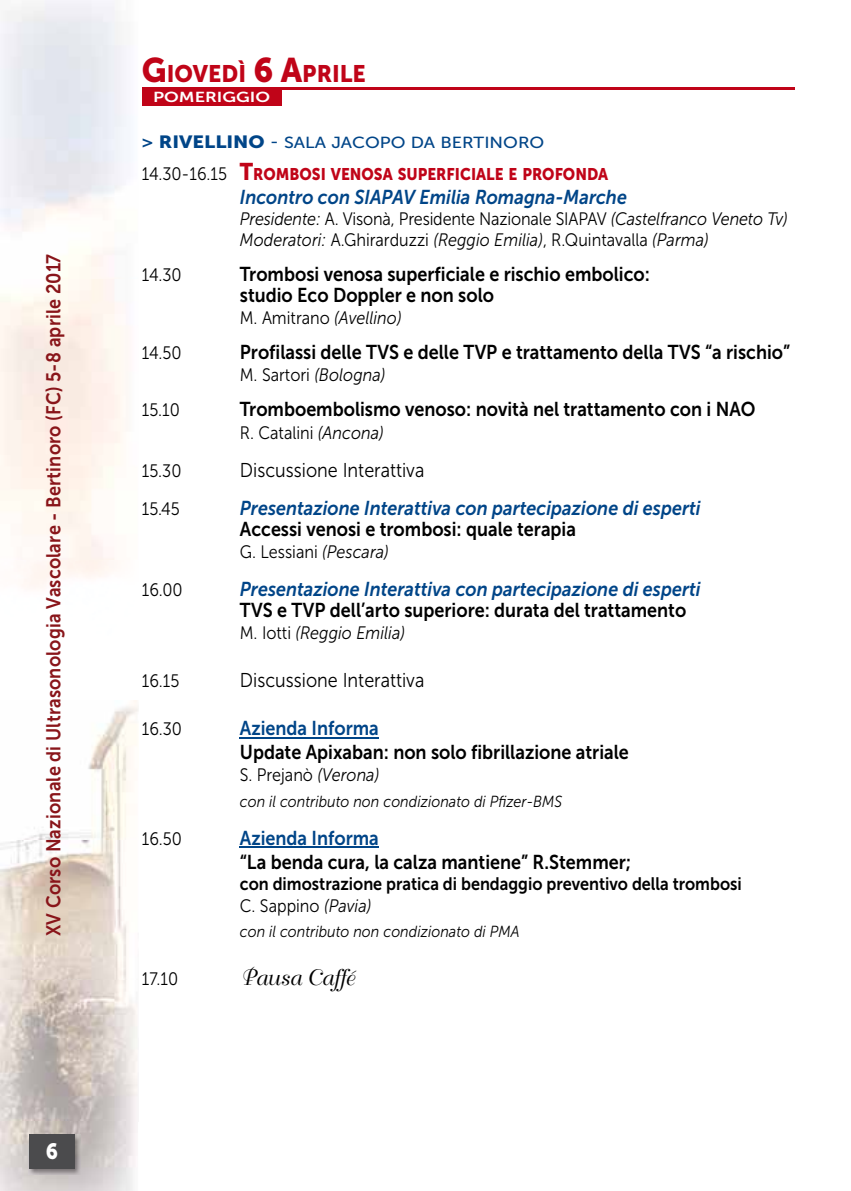
<style>
.page{position:relative;width:851px;height:1191px;background:#fff}
.page>*{position:absolute;margin:0;border:0;box-sizing:border-box;transform-origin:0 0}
.t1{font:23.8px "Museo Sans 900";color:#c00418;scale:.95 1}
.t2{font:22px "Bellevue";color:#000}
.t3{font:22px "Museo Sans 900";color:#fff;scale:.9 1}
.t4{font:20px/21px "Museo Sans 700";color:#000;scale:.9 1}
.t5{font:italic 20px "Museo Sans 700";color:#004588;scale:.9 1}
.t6{font:20px "Museo Sans 700";letter-spacing:.01em;color:#89151a;scale:.9 1}
.t7{font:20px "Museo Sans 300";color:#000;scale:.9 1}
.t8{font:20px "Museo Sans 700";color:#004588;scale:.9 1}
.t9{font:18px "Museo Sans 300";color:#000;scale:.9 1}
.t10{font:italic 18px/21px "Museo Sans 300";color:#000;scale:.9 1}
.t11{font:18px "Museo Sans 700";color:#000;scale:.9 1}
.t12{font:16.8px "Museo Sans 900";color:#c00418;scale:.9 1}
.t13{font:italic 16px "Museo Sans 300";color:#000;scale:.9 1}
.t14{font:16px "Museo Sans 500";color:#004588;scale:1.12 1}
.t15{font:14.4px "Museo Sans 700";color:#fff;scale:1.25 1}
.s1{font-size:34px}
.s2{font-family:"Museo Sans 700";font-size:17.6px}
.s3{font-family:"Museo Sans 900";font-size:17.6px}
.s4{font-family:"Museo Sans 300";font-size:18px;color:#000}
.s5{font-size:24px}
.s6{font-style:normal}
.s7{font-style:italic}
</style>
<div class="page">
<img style="left:0;top:0;width:138px;height:1191px">
<img style="left:29px;top:1134px;width:52px;height:41px">
<div style="left:29px;top:1135px;width:46px;height:34px;background:#4b4b4d"></div>
<hr style="left:240px;top:737px;width:139px;height:1px;background:#004588">
<hr style="left:240px;top:846px;width:139px;height:2px;background:#004588">
<hr style="left:142px;top:88px;width:652px;height:2px;background:#c00418">
<div style="left:142px;top:89px;width:139px;height:16px;background:#c00418"></div>
<p class="t6" style="left:42px;top:936px;width:759px;rotate:-90deg">XV Corso Nazionale di Ultrasonologia Vascolare - Bertinoro (FC) 5-8 aprile 2017</p>
<p class="t3" style="left:46px;top:1139px;width:15px">6</p>
<p class="t1" style="left:142px;top:60px;width:237px"><span class="s1">G</span>IOVEDÌ <span class="s1">6 A</span>PRILE</p>
<p class="t15" style="left:153px;top:89px;width:95px">POMERIGGIO</p>
<p class="t14" style="left:142px;top:134px;width:361px"><span class="s2">&gt;</span> <span class="s3">RIVELLINO</span> - SALA JACOPO DA BERTINORO</p>
<p class="t12" style="left:142px;top:165px;width:519px"><span class="s4">14.30-16.15</span> <span class="s5">T</span>ROMBOSI VENOSA SUPERFICIALE E PROFONDA</p>
<p class="t5" style="left:240px;top:186px;width:431px">Incontro con SIAPAV Emilia Romagna-Marche</p>
<p class="t10" style="left:240px;top:208px;width:610px">Presidente: <span class="s6">A. Visonà, Presidente Nazionale SIAPAV</span> (Castelfranco Veneto Tv)<br>Moderatori: <span class="s6">A.Ghirarduzzi</span> (Reggio Emilia)<span class="s6">, R.Quintavalla</span> (Parma)</p>
<p class="t9" style="left:142px;top:265px;width:46px">14.30</p>
<p class="t4" style="left:240px;top:264px;width:457px">Trombosi venosa superficiale e rischio embolico: studio Eco Doppler e non solo</p>
<p class="t9" style="left:240px;top:308px;width:181px">M. Amitrano <span class="s7">(Avellino)</span></p>
<p class="t9" style="left:142px;top:343px;width:46px">14.50</p>
<p class="t4" style="left:240px;top:342px;width:613px">Profilassi delle TVS e delle TVP e trattamento della TVS “a rischio”</p>
<p class="t9" style="left:240px;top:365px;width:163px">M. Sartori <span class="s7">(Bologna)</span></p>
<p class="t9" style="left:142px;top:400px;width:44px">15.10</p>
<p class="t4" style="left:240px;top:399px;width:574px">Tromboembolismo venoso: novità nel trattamento con i NAO</p>
<p class="t9" style="left:240px;top:423px;width:161px">R. Catalini <span class="s7">(Ancona)</span></p>
<p class="t9" style="left:142px;top:461px;width:46px">15.30</p>
<p class="t7" style="left:240px;top:459px;width:206px">Discussione Interattiva</p>
<p class="t9" style="left:142px;top:499px;width:44px">15.45</p>
<p class="t5" style="left:240px;top:496px;width:513px">Presentazione Interattiva con partecipazione di esperti</p>
<p class="t4" style="left:240px;top:518px;width:375px">Accessi venosi e trombosi: quale terapia</p>
<p class="t9" style="left:240px;top:542px;width:167px">G. Lessiani <span class="s7">(Pescara)</span></p>
<p class="t9" style="left:142px;top:580px;width:47px">16.00</p>
<p class="t5" style="left:240px;top:578px;width:513px">Presentazione Interattiva con partecipazione di esperti</p>
<p class="t4" style="left:240px;top:599px;width:497px">TVS e TVP dell’arto superiore: durata del trattamento</p>
<p class="t10" style="left:240px;top:622px;width:185px"><span class="s6">M. Iotti</span> (Reggio Emilia)</p>
<p class="t9" style="left:142px;top:671px;width:43px">16.15</p>
<p class="t7" style="left:240px;top:669px;width:206px">Discussione Interattiva</p>
<p class="t9" style="left:142px;top:719px;width:46px">16.30</p>
<p class="t8" style="left:240px;top:717px;width:156px">Azienda Informa</p>
<p class="t4" style="left:240px;top:741px;width:433px">Update Apixaban: non solo fibrillazione atriale</p>
<p class="t9" style="left:240px;top:765px;width:156px">S. Prejanò <span class="s7">(Verona)</span></p>
<p class="t13" style="left:240px;top:792px;width:359px">con il contributo non condizionato di Pfizer-BMS</p>
<p class="t9" style="left:142px;top:828px;width:46px">16.50</p>
<p class="t8" style="left:240px;top:826px;width:156px">Azienda Informa</p>
<p class="t4" style="left:240px;top:851px;width:436px">“La benda cura, la calza mantiene” R.Stemmer;</p>
<p class="t11" style="left:240px;top:873px;width:559px">con dimostrazione pratica di bendaggio preventivo della trombosi</p>
<p class="t9" style="left:240px;top:895px;width:148px">C. Sappino <span class="s7">(Pavia)</span></p>
<p class="t13" style="left:240px;top:923px;width:312px">con il contributo non condizionato di PMA</p>
<p class="t9" style="left:142px;top:969px;width:42px">17.10</p>
<p class="t2" style="left:240px;top:965px;width:115px">Pausa Caffé</p>
</div>
